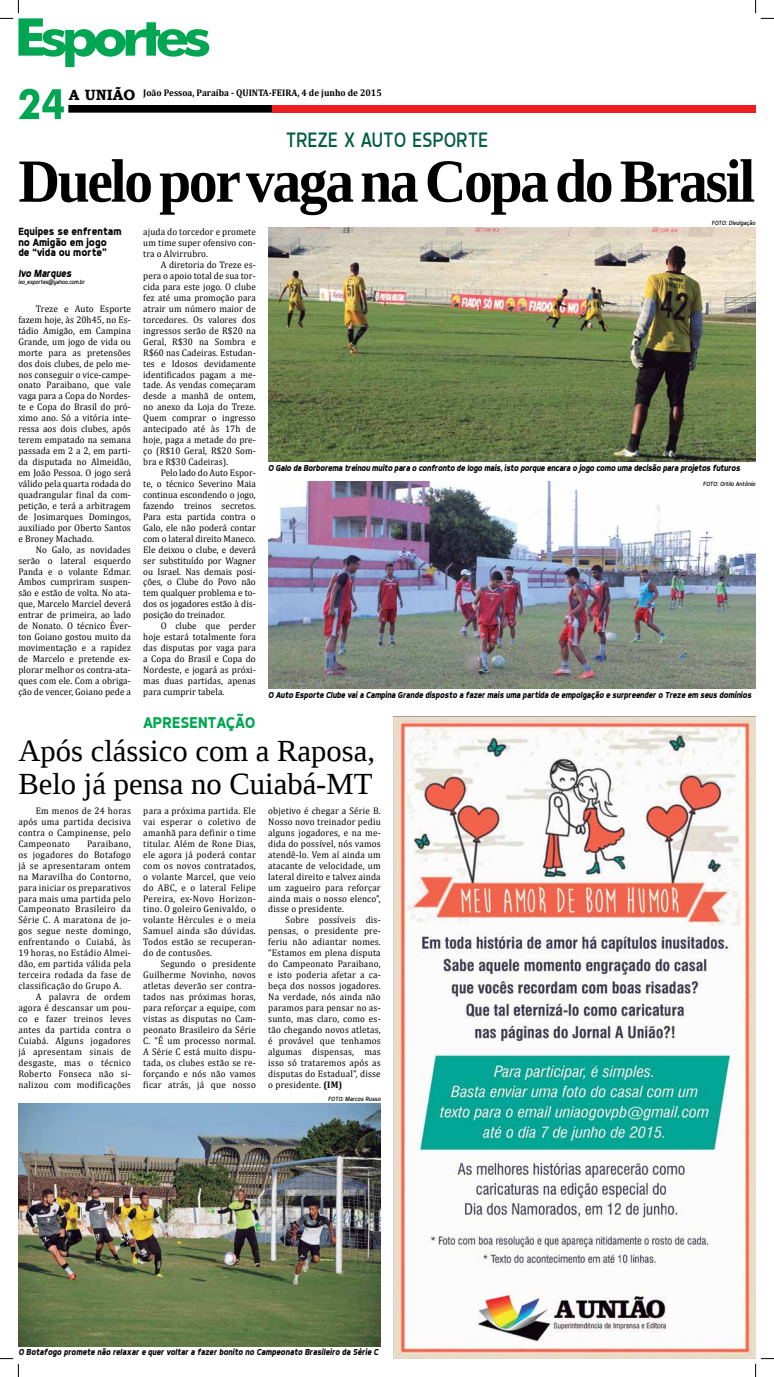
<style>
.page{position:relative;width:774px;height:1377px;background:#fff}
.page>*{position:absolute;margin:0;border:0;box-sizing:border-box;transform-origin:0 0}
.t1{font:700 61.25px "Liberation Serif";letter-spacing:-.04em;color:#000;scale:.94 1}
.t2{font:30.62px/32.4px "Liberation Serif";color:#000}
.t3{font:21px "Dyno";color:#005e3e;scale:.95 1}
.t4{font:700 15.75px "Dyno";color:#00a651}
.t5{font:700 10.5px/10.5px "Dyno";color:#000}
.t6{font:italic 700 10.5px "Dyno";letter-spacing:-.01em;color:#000;scale:.95 1}
.t7{font:9.62px/10.9px "Cambria";letter-spacing:.02em;color:#000;text-align:justify;scale:.95 1}
.t8{font:700 9.62px "Cambria";color:#000;scale:.95 1}
.t9{font:italic 700 8.75px "Dyno";letter-spacing:-.02em;color:#000;scale:.95 1}
.t10{font:italic 6.12px "Dyno";color:#000}
.t11{font:italic 6.12px "Dyno";color:#000;scale:.95 1}
.s1{font-family:"Bookman Old Style";font-size:14.88px}
.s2{font-weight:700}
</style>
<div class="page">
<svg style="left:18px;top:89px;width:46px;height:30px"></svg>
<div style="left:69px;top:106px;width:202px;height:6px;background:#000"></div>
<div style="left:68px;top:105px;width:204px;height:8px;border:1px solid #000"></div>
<div style="left:272px;top:105px;width:483px;height:8px;background:#ed1d24"></div>
<img style="left:268px;top:228px;width:487px;height:233px">
<img style="left:268px;top:481px;width:487px;height:207px">
<img style="left:18px;top:1103px;width:363px;height:242px">
<img style="left:393px;top:716px;width:362px;height:642px">
<svg style="left:0;top:0;width:209px;height:67px"></svg>
<svg style="left:0;top:1358px;width:19px;height:18px"></svg>
<svg style="left:755px;top:0;width:18px;height:19px"></svg>
<svg style="left:754px;top:1357px;width:19px;height:19px"></svg>
<p class="t8" style="left:69px;top:86px;width:331px"><span class="s1">A UNIÃO</span> João Pessoa, Paraíba - QUINTA-FEIRA, 4 de junho de 2015</p>
<h3 class="t3" style="left:286px;top:128px;width:215px">TREZE x AUTO ESPORTE</h3>
<h1 class="t1" style="left:18px;top:140px;width:785px">Duelo por vaga na Copa do Brasil</h1>
<p class="t5" style="left:18px;top:226px;width:105px">Equipes se enfrentam no Amigão em jogo<br>de “vida ou morte”</p>
<p class="t6" style="left:18px;top:266px;width:57px">Ivo Marques</p>
<p class="t11" style="left:18px;top:278px;width:71px">ivo_esportes@yahoo.com.br</p>
<p class="t7" style="left:18px;top:303px;width:120px;text-indent:17px">Treze e Auto Esporte fazem hoje, às 20h45, no Es&shy;tádio Amigão, em Campina Grande, um jogo de vida ou morte para as pretensões dos dois clubes, de pelo me&shy;nos conseguir o vice-campe&shy;onato Paraibano, que vale vaga para a Copa do Nordes&shy;te e Copa do Brasil do pró&shy;ximo ano. Só a vitória inte&shy;ressa aos dois clubes, após terem empatado na semana passada em 2 a 2, em parti&shy;da disputada no Almeidão, em João Pessoa. O jogo será válido pela quarta rodada do quadrangular final da com&shy;petição, e terá a arbitragem de Josimarques Domingos, auxiliado por Oberto Santos e Broney Machado.</p>
<p class="t7" style="left:18px;top:544px;width:120px;text-indent:17px">No Galo, as novidades serão o lateral esquerdo Panda e o volante Edmar.<br>Ambos cumpriram suspen&shy;são e estão de volta. No ata&shy;que, Marcelo Marciel deverá entrar de primeira, ao lado de Nonato. O técnico Éver&shy;ton Goiano gostou muito da movimentação e a rapidez de Marcelo e pretende ex&shy;plorar melhor os contra-ata&shy;ques com ele. Com a obriga&shy;ção de vencer, Goiano pede a</p>
<p class="t7" style="left:143px;top:226px;width:120px">ajuda do torcedor e promete um time super ofensivo con&shy;tra o Alvirrubro.</p>
<p class="t7" style="left:143px;top:259px;width:120px;text-indent:17px">A diretoria do Treze es&shy;pera o apoio total de sua tor&shy;cida para este jogo. O clube fez até uma promoção para atrair um número maior de torcedores. Os valores dos ingressos serão de R$20 na Geral, R$30 na Sombra e R$60 nas Cadeiras. Estudan&shy;tes e Idosos devidamente identificados pagam a me&shy;tade. As vendas começaram desde a manhã de ontem, no anexo da Loja do Treze.<br>Quem comprar o ingresso antecipado até às 17h de hoje, paga a metade do pre&shy;ço (R$10 Geral, R$20 Som&shy;bra e R$30 Cadeiras).</p>
<p class="t7" style="left:143px;top:467px;width:120px;text-indent:17px">Pelo lado do Auto Espor&shy;te, o técnico Severino Maia continua escondendo o jogo, fazendo treinos secretos.<br>Para esta partida contra o Galo, ele não poderá contar com o lateral direito Maneco.<br>Ele deixou o clube, e deverá ser substituído por Wagner ou Israel. Nas demais posi&shy;ções, o Clube do Povo não tem qualquer problema e to&shy;dos os jogadores estão à dis&shy;posição do treinador.</p>
<p class="t7" style="left:143px;top:620px;width:120px;text-indent:17px">O clube que perder hoje estará totalmente fora das disputas por vaga para a Copa do Brasil e Copa do Nordeste, e jogará as próxi&shy;mas duas partidas, apenas para cumprir tabela.</p>
<h3 class="t4" style="left:144px;top:713px;width:113px">APRESENTAÇÃO</h3>
<p class="t10" style="left:711px;top:219px;width:45px">Foto: Divulgação</p>
<p class="t9" style="left:268px;top:463px;width:498px">O Galo da Borborema treinou muito para o confronto de logo mais, isto porque encara o jogo como uma decisão para projetos futuros</p>
<p class="t10" style="left:703px;top:480px;width:54px">Foto: Ortilo Antônio</p>
<p class="t9" style="left:268px;top:689px;width:510px">O Auto Esporte Clube vai a Campina Grande disposto a fazer mais uma partida de empolgação e surpreender o Treze em seus domínios</p>
<h2 class="t2" style="left:18px;top:734px;width:358px">Após clássico com a Raposa,<br>Belo já pensa no Cuiabá-MT</h2>
<p class="t7" style="left:18px;top:805px;width:120px;text-indent:17px">Em menos de 24 horas após uma partida decisiva contra o Campinense, pelo Campeonato</p>
<p class="t7" style="left:87px;top:837px;width:48px">Paraibano,</p>
<p class="t7" style="left:18px;top:848px;width:120px">os jogadores do Botafogo</p>
<p class="t7" style="left:18px;top:859px;width:120px">já se apresentaram ontem</p>
<p class="t7" style="left:18px;top:870px;width:120px">na Maravilha do Contorno,</p>
<p class="t7" style="left:18px;top:881px;width:120px">para iniciar os preparativos</p>
<p class="t7" style="left:18px;top:892px;width:120px">para mais uma partida pelo</p>
<p class="t7" style="left:18px;top:903px;width:120px">Campeonato Brasileiro da</p>
<p class="t7" style="left:18px;top:914px;width:120px">Série C. A maratona de jo-</p>
<p class="t7" style="left:18px;top:925px;width:120px">gos segue neste domingo,</p>
<p class="t7" style="left:18px;top:936px;width:120px">enfrentando o Cuiabá, às</p>
<p class="t7" style="left:18px;top:947px;width:120px">19 horas, no Estádio Almei-</p>
<p class="t7" style="left:18px;top:958px;width:120px">dão, em partida válida pela</p>
<p class="t7" style="left:18px;top:969px;width:120px">terceira rodada da fase de</p>
<p class="t7" style="left:18px;top:980px;width:110px">classificação do Grupo A.</p>
<p class="t7" style="left:36px;top:991px;width:102px">A palavra de ordem</p>
<p class="t7" style="left:18px;top:1002px;width:120px">agora é descansar um pou-</p>
<p class="t7" style="left:18px;top:1012px;width:120px">co e fazer treinos leves</p>
<p class="t7" style="left:18px;top:1023px;width:120px">antes da partida contra o</p>
<p class="t7" style="left:18px;top:1034px;width:120px">Cuiabá. Alguns jogadores</p>
<p class="t7" style="left:18px;top:1045px;width:120px">já apresentam sinais de</p>
<p class="t7" style="left:18px;top:1056px;width:120px">desgaste, mas o técnico</p>
<p class="t7" style="left:18px;top:1067px;width:120px">Roberto Fonseca não si-</p>
<p class="t7" style="left:18px;top:1078px;width:120px">nalizou com modificações</p>
<p class="t7" style="left:143px;top:805px;width:120px">para a próxima partida. Ele vai esperar o coletivo de amanhã para definir o time titular. Além de Rone Dias, ele agora já poderá contar com os novos contratados, o volante Marcel, que veio do ABC, e o lateral Felipe Pereira, ex-Novo Horizon&shy;tino. O goleiro Genivaldo, o volante Hércules e o meia Samuel ainda são dúvidas.<br>Todos estão se recuperan&shy;do de contusões.</p>
<p class="t7" style="left:143px;top:958px;width:120px;text-indent:17px">Segundo o presidente Guilherme Novinho, novos atletas deverão ser contra&shy;tados nas próximas horas, para reforçar a equipe, com vistas as disputas no Cam&shy;peonato Brasileiro da Série C. “É um processo normal.<br>A Série C está muito dispu&shy;tada, os clubes estão se re&shy;forçando e nós não vamos ficar atrás, já que nosso</p>
<p class="t7" style="left:268px;top:805px;width:120px">objetivo é chegar a Série B.<br>Nosso novo treinador pediu alguns jogadores, e na me&shy;dida do possível, nós vamos atendê-lo. Vem aí ainda um atacante de velocidade, um lateral direito e talvez ainda um zagueiro para reforçar ainda mais o nosso elenco”, disse o presidente.</p>
<p class="t7" style="left:268px;top:914px;width:120px;text-indent:17px">Sobre possíveis dis&shy;pensas, o presidente pre&shy;feriu não adiantar nomes. “Estamos em plena disputa do Campeonato Paraibano, e isto poderia afetar a ca&shy;beça dos nossos jogadores.<br>Na verdade, nós ainda não paramos para pensar no as&shy;sunto, mas claro, como es&shy;tão chegando novos atletas, é provável que tenhamos algumas dispensas, mas isso só trataremos após as disputas do Estadual”, disse o presidente. <span class="s2">(IM)</span></p>
<p class="t10" style="left:328px;top:1094px;width:54px">FOTO: Marcos Russo</p>
<p class="t9" style="left:18px;top:1345px;width:380px">O Botafogo promete não relaxar e quer voltar a fazer bonito no Campeonato Brasileiro da Série C</p>
</div>
